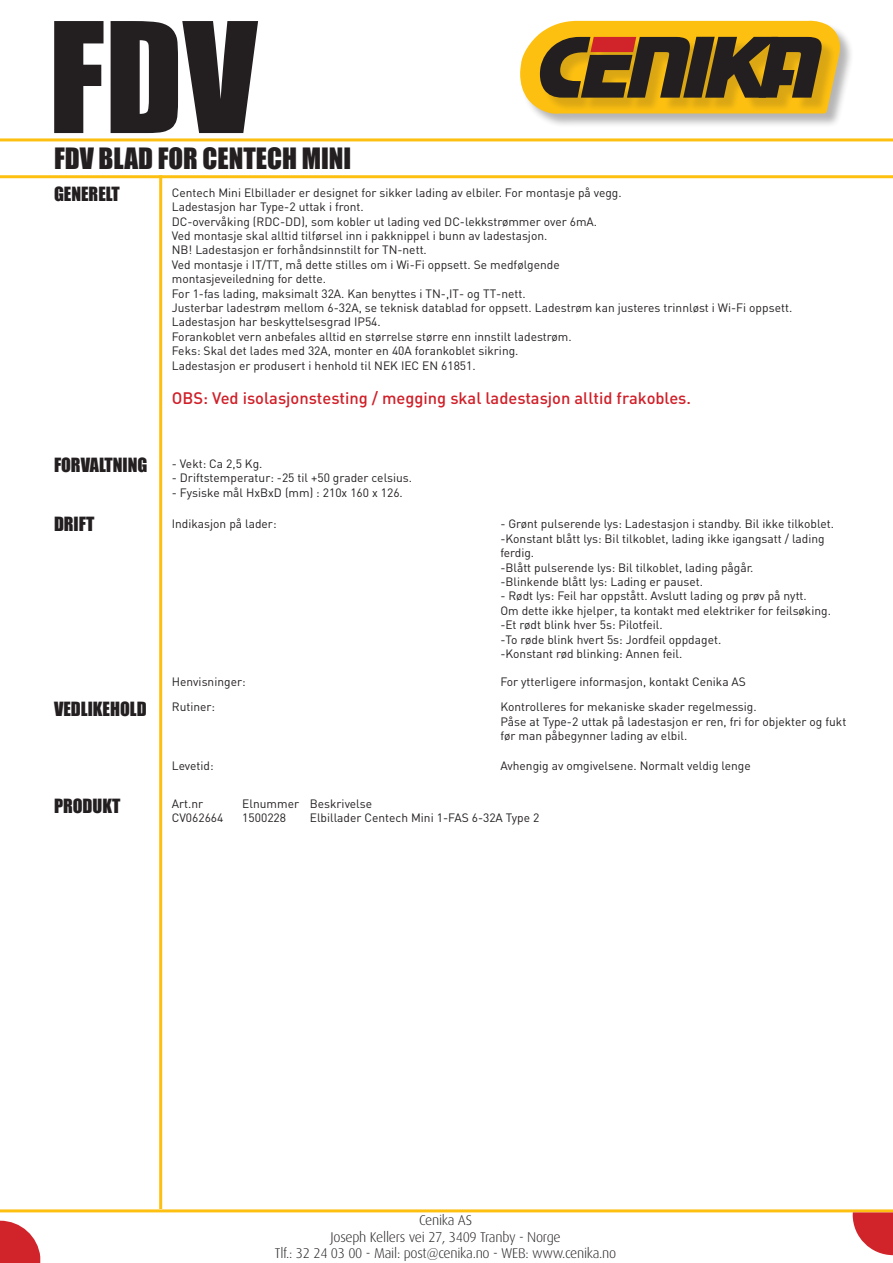
<style>
.page{position:relative;width:893px;height:1263px;background:#fff}
.page>*{position:absolute;margin:0;border:0;box-sizing:border-box;transform-origin:0 0}
.t1{font:141.6px "Impact";color:#231f20}
.t2{font:27px "Impact";color:#231f20}
.Overskrift_STOR{font:18px "Impact";color:#231f20}
.t3{font:500 16.5px "DIN";color:#d02029}
.t4{font:300 14.1px/16.5px "Dax";letter-spacing:-.02em;color:#231f20;text-align:center}
.t5{font:12px/14.4px "DIN";color:#231f20}
</style>
<div class="page">
<hr style="left:0;top:138px;width:893px;height:3px;background:#fdc011">
<hr style="left:0;top:1209px;width:893px;height:3px;background:#fdc011">
<svg style="left:500px;top:138px;width:359px;height:41px"></svg>
<div style="left:521px;top:21px;width:333px;height:107px;background:#231f20;opacity:.33"></div>
<svg style="left:520px;top:20px;width:320px;height:95px;background:#9f7c27"></svg>
<hr style="left:0;top:175px;width:893px;height:3px;background:#fdc011">
<svg style="left:853px;top:1212px;width:40px;height:43px"></svg>
<svg style="left:0;top:1221px;width:40px;height:42px"></svg>
<hr style="left:159px;top:175px;width:3px;height:1034px;background:#fdc011">
<h1 class="t1" style="left:48px;top:-32px;width:210px">FDV</h1>
<h2 class="t2" style="left:54px;top:137px;width:299px">FDV BLAD FOR CENTECH MINI</h2>
<p class="Overskrift_STOR" style="left:54px;top:180px;width:67px">GENERELT</p>
<p class="Overskrift_STOR" style="left:54px;top:451px;width:95px">FORVALTNING</p>
<p class="Overskrift_STOR" style="left:54px;top:510px;width:42px">DRIFT</p>
<p class="Overskrift_STOR" style="left:54px;top:695px;width:94px">VEDLIKEHOLD</p>
<p class="Overskrift_STOR" style="left:54px;top:792px;width:68px">PRODUKT</p>
<p class="t5" style="left:172px;top:185px;width:451px">Centech Mini Elbillader er designet for sikker lading av elbiler. For montasje på vegg.</p>
<p class="t5" style="left:172px;top:199px;width:193px">Ladestasjon har Type-2 uttak i front.</p>
<p class="t5" style="left:172px;top:214px;width:427px">DC-overvåking (RDC-DD), som kobler ut lading ved DC-lekkstrømmer over 6mA.</p>
<p class="t5" style="left:172px;top:228px;width:377px">Ved montasje skal alltid tilførsel inn i pakknippel i bunn av ladestasjon.</p>
<p class="t5" style="left:172px;top:243px;width:257px">NB! Ladestasjon er forhåndsinnstilt for TN-nett.</p>
<p class="t5" style="left:172px;top:257px;width:389px">Ved montasje i IT/TT, må dette stilles om i Wi-Fi oppsett. Se medfølgende</p>
<p class="t5" style="left:172px;top:271px;width:156px">montasjeveiledning for dette.</p>
<p class="t5" style="left:172px;top:286px;width:355px">For 1-fas lading, maksimalt 32A. Kan benyttes i TN-,IT- og TT-nett.</p>
<p class="t5" style="left:172px;top:300px;width:622px">Justerbar ladestrøm mellom 6-32A, se teknisk datablad for oppsett. Ladestrøm kan justeres trinnløst i Wi-Fi oppsett.</p>
<p class="t5" style="left:172px;top:315px;width:211px">Ladestasjon har beskyttelsesgrad IP54.</p>
<p class="t5" style="left:172px;top:329px;width:401px">Forankoblet vern anbefales alltid en størrelse større enn innstilt ladestrøm.</p>
<p class="t5" style="left:172px;top:343px;width:348px">Feks: Skal det lades med 32A, monter en 40A forankoblet sikring.</p>
<p class="t5" style="left:172px;top:358px;width:305px">Ladestasjon er produsert i henhold til NEK IEC EN 61851.</p>
<p class="t3" style="left:172px;top:387px;width:521px">OBS: Ved isolasjonstesting / megging skal ladestasjon alltid frakobles.</p>
<p class="t5" style="left:172px;top:456px;width:92px">- Vekt: Ca 2,5 Kg.</p>
<p class="t5" style="left:172px;top:471px;width:242px">- Driftstemperatur: -25 til +50 grader celsius.</p>
<p class="t5" style="left:172px;top:485px;width:233px">- Fysiske mål HxBxD (mm) : 210x 160 x 126.</p>
<p class="t5" style="left:172px;top:517px;width:106px">Indikasjon på lader:</p>
<p class="t5" style="left:500px;top:517px;width:335px">- Grønt pulserende lys: Ladestasjon i standby. Bil ikke tilkoblet.</p>
<p class="t5" style="left:500px;top:531px;width:326px">-Konstant blått lys: Bil tilkoblet, lading ikke igangsatt / lading ferdig.</p>
<p class="t5" style="left:500px;top:560px;width:255px">-Blått pulserende lys: Bil tilkoblet, lading pågår.</p>
<p class="t5" style="left:500px;top:574px;width:204px">-Blinkende blått lys: Lading er pauset.</p>
<p class="t5" style="left:500px;top:589px;width:308px">- Rødt lys: Feil har oppstått. Avslutt lading og prøv på nytt.</p>
<p class="t5" style="left:500px;top:603px;width:332px">Om dette ikke hjelper, ta kontakt med elektriker for feilsøking.</p>
<p class="t5" style="left:500px;top:617px;width:164px">-Et rødt blink hver 5s: Pilotfeil.</p>
<p class="t5" style="left:500px;top:632px;width:222px">-To røde blink hvert 5s: Jordfeil oppdaget.</p>
<p class="t5" style="left:500px;top:646px;width:184px">-Konstant rød blinking: Annen feil.</p>
<p class="t5" style="left:172px;top:674px;width:75px">Henvisninger:</p>
<p class="t5" style="left:500px;top:674px;width:247px">For ytterligere informasjon, kontakt Cenika AS</p>
<p class="t5" style="left:172px;top:700px;width:45px">Rutiner:</p>
<p class="t5" style="left:500px;top:700px;width:258px">Kontrolleres for mekaniske skader regelmessig.</p>
<p class="t5" style="left:500px;top:714px;width:347px">Påse at Type-2 uttak på ladestasjon er ren, fri for objekter og fukt før man påbegynner lading av elbil.</p>
<p class="t5" style="left:172px;top:758px;width:43px">Levetid:</p>
<p class="t5" style="left:500px;top:758px;width:252px">Avhengig av omgivelsene. Normalt veldig lenge</p>
<p class="t5" style="left:172px;top:796px;width:33px">Art.nr</p>
<p class="t5" style="left:242px;top:796px;width:131px">Elnummer Beskrivelse</p>
<p class="t5" style="left:172px;top:810px;width:53px">CV062664</p>
<p class="t5" style="left:242px;top:810px;width:45px">1500228</p>
<p class="t5" style="left:310px;top:810px;width:231px">Elbillader Centech Mini 1-FAS 6-32A Type 2</p>
<p class="t4" style="left:275px;top:1212px;width:343px">Cenika AS<br>Joseph Kellers vei 27, 3409 Tranby - Norge<br>Tlf.: 32 24 03 00 - Mail: post@cenika.no - WEB: www.cenika.no</p>
</div>
